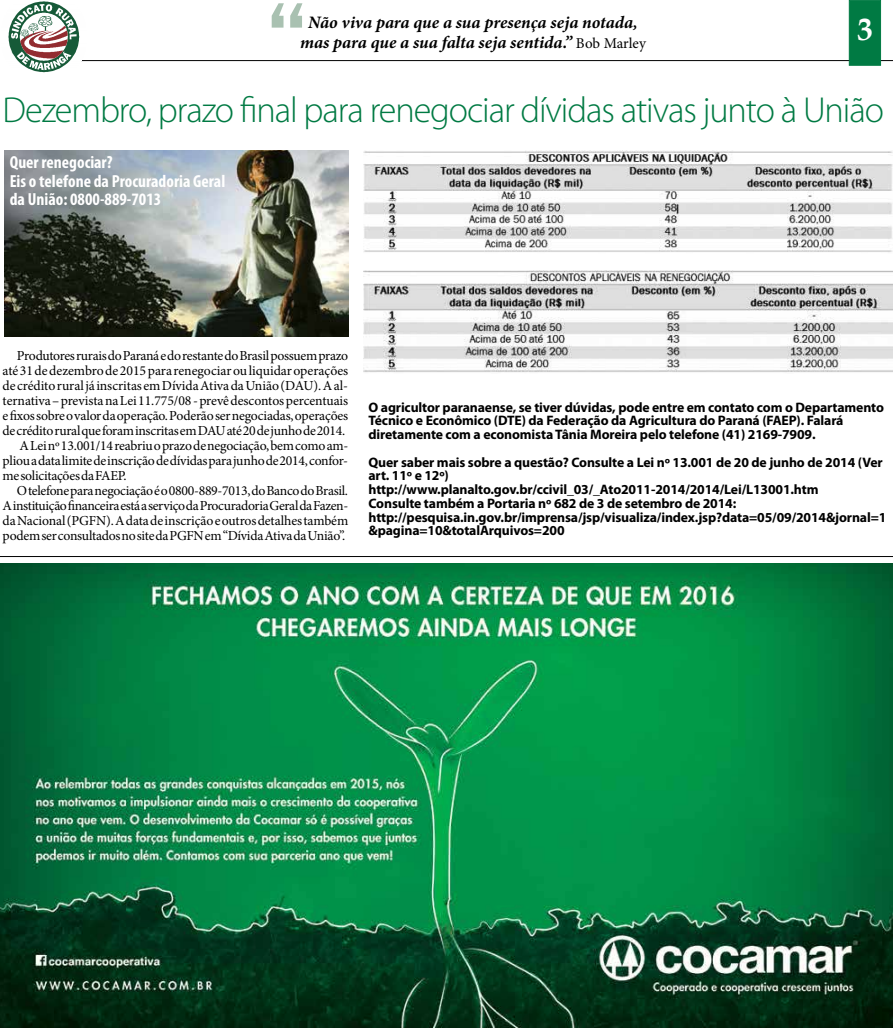
<style>
.page{position:relative;width:893px;height:1028px;background:#fff}
.page>*{position:absolute;margin:0;border:0;box-sizing:border-box;transform-origin:0 0}
.t1{font:300 36.25px "Myriad Pro";letter-spacing:-.03em;color:#007a43}
.t2{font:700 31.25px "Book Antiqua";color:#fff}
.t3{font:italic 700 17.5px/20px "Minion Pro";letter-spacing:-.005em;color:#000;text-align:center}
.t4{font:700 condensed 17.5px/18.8px "Myriad Pro";color:#fff}
.t5{font:13.75px "Minion Pro";letter-spacing:-.02em;color:#000}
.t6{font:700 13.75px/13.8px "Myriad Pro";letter-spacing:-.01em;color:#000}
.t7{font:13.75px "Minion Pro";color:#000}
.s1{font-weight:400;font-style:normal;font-size:15px}
</style>
<div class="page">
<hr style="left:72px;top:60px;width:821px;height:1px;background:#000">
<svg style="left:8px;top:1px;width:71px;height:71px"></svg>
<svg style="left:272px;top:3px;width:30px;height:25px"></svg>
<div style="left:849px;top:0;width:32px;height:66px;background:#007a43;border:1px solid #007a43"></div>
<img style="left:0;top:563px;width:893px;height:465px">
<img style="left:363px;top:150px;width:530px;height:102px">
<img style="left:363px;top:270px;width:530px;height:102px">
<img style="left:4px;top:150px;width:344px;height:187px">
<hr style="left:0;top:556px;width:893px;height:1px;background:#000">
<p class="t3" style="left:300px;top:12px;width:347px">Não viva para que a sua presença seja notada, mas para que a sua falta seja sentida.” <span class="s1">Bob Marley</span></p>
<h2 class="t2" style="left:857px;top:8px;width:17px">3</h2>
<h1 class="t1" style="left:3px;top:88px;width:883px">Dezembro, prazo final para renegociar dívidas ativas junto à União</h1>
<p class="t4" style="left:10px;top:152px;width:217px">Quer renegociar?<br>Eis o telefone da Procuradoria Geral da União: 0800-889-7013</p>
<p class="t5" style="left:17px;top:346px;width:333px">Produtores rurais do Paraná e do restante do Brasil possuem prazo</p>
<p class="t7" style="left:3px;top:361px;width:347px">até 31 de dezembro de 2015 para renegociar ou liquidar operações</p>
<p class="t5" style="left:3px;top:376px;width:347px">de crédito rural já inscritas em Dívida Ativa da União (DAU). A al-</p>
<p class="t5" style="left:3px;top:391px;width:347px">ternativa – prevista na Lei 11.775/08 - prevê descontos percentuais</p>
<p class="t5" style="left:3px;top:406px;width:347px">e fixos sobre o valor da operação. Poderão ser negociadas, operações</p>
<p class="t5" style="left:3px;top:421px;width:344px">de crédito rural que foram inscritas em DAU até 20 de junho de 2014.</p>
<p class="t5" style="left:20px;top:436px;width:330px">A Lei nº 13.001/14 reabriu o prazo de negociação, bem como am-</p>
<p class="t5" style="left:3px;top:451px;width:347px">pliou a data limite de inscrição de dívidas para junho de 2014, confor-</p>
<p class="t5" style="left:3px;top:466px;width:125px">me solicitações da FAEP.</p>
<p class="t5" style="left:17px;top:481px;width:333px">O telefone para negociação é o 0800-889-7013, do Banco do Brasil.</p>
<p class="t5" style="left:3px;top:496px;width:347px">A instituição financeira está a serviço da Procuradoria Geral da Fazen-</p>
<p class="t5" style="left:3px;top:511px;width:347px">da Nacional (PGFN). A data de inscrição e outros detalhes também</p>
<p class="t5" style="left:3px;top:526px;width:344px">podem ser consultados no site da PGFN em “Dívida Ativa da União”.</p>
<p class="t6" style="left:369px;top:399px;width:517px">O agricultor paranaense, se tiver dúvidas, pode entre em contato com o Departamento<br>Técnico e Econômico (DTE) da Federação da Agricultura do Paraná (FAEP). Falará diretamente com a economista Tânia Moreira pelo telefone (41) 2169-7909.</p>
<p class="t6" style="left:369px;top:454px;width:519px">Quer saber mais sobre a questão? Consulte a Lei nº 13.001 de 20 de junho de 2014 (Ver art. 11º e 12º) http://www.planalto.gov.br/ccivil_03/_Ato2011-2014/2014/Lei/L13001.htm<br>Consulte também a Portaria nº 682 de 3 de setembro de 2014: http://pesquisa.in.gov.br/imprensa/jsp/visualiza/index.jsp?data=05/09/2014&amp;jornal=1 &amp;pagina=10&amp;totalArquivos=200</p>
</div>
